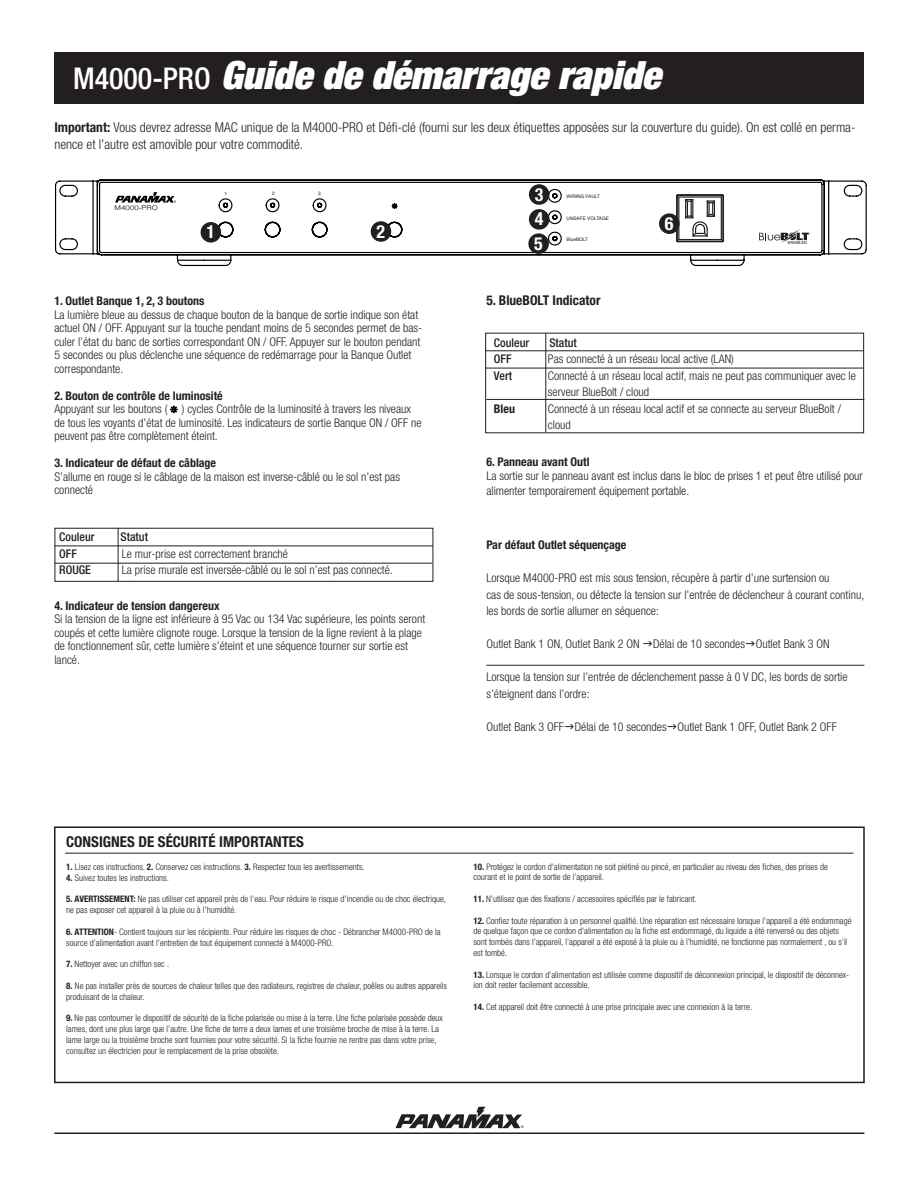
<style>
.page{position:relative;width:918px;height:1188px;background:#fff}
.page>*{position:absolute;margin:0;border:0;box-sizing:border-box;transform-origin:0 0}
.t1{font:italic 900 expanded 39px "Helvetica Neue";color:#fff}
.t2{font:700 condensed 18px/24.6px "Helvetica Neue";color:#fff;text-align:justify}
.t3{font:700 condensed 15px "Helvetica Neue";color:#231f20}
.t4{font:300 condensed 13.5px/16.2px "Helvetica Neue";color:#231f20}
.t5{font:700 condensed 13.5px "Helvetica Neue";color:#231f20}
.t6{font:300 condensed 12px/13.5px "Helvetica Neue";color:#231f20}
.t7{font:700 condensed 12px "Helvetica Neue";color:#231f20}
.t8{font:500 condensed 12px "Helvetica Neue";color:#231f20}
.t9{font:300 condensed 9px/10.8px "Helvetica Neue";color:#231f20}
.t10{font:300 6.6px "Helvetica";letter-spacing:.01em;color:#000;scale:1.2 1}
.t11{font:6.45px "Helvetica";color:#201d1e}
.t12{font:4.8px "Helvetica";color:#201d1e}
.t13{font:4.2px "Helvetica";color:#201d1e}
.s1{font-weight:500;font-style:normal;font-stretch:condensed;font-size:30px}
.s2{font-weight:700}
</style>
<div class="page">
<div style="left:54px;top:52px;width:810px;height:52px;background:#231f20"></div>
<svg style="left:395px;top:1107px;width:129px;height:21px"></svg>
<hr style="left:54px;top:1132px;width:810px;height:2px;background:#231f20">
<svg style="left:55px;top:179px;width:812px;height:88px"></svg>
<svg style="left:675px;top:193px;width:50px;height:50px"></svg>
<svg style="left:115px;top:192px;width:61px;height:11px"></svg>
<svg style="left:392px;top:203px;width:5px;height:6px"></svg>
<svg style="left:759px;top:229px;width:52px;height:14px"></svg>
<div style="left:201px;top:222px;width:20px;height:21px;background:#231f20;border-radius:50%"></div>
<div style="left:371px;top:221px;width:20px;height:21px;background:#231f20;border-radius:50%"></div>
<div style="left:529px;top:184px;width:20px;height:21px;background:#231f20;border-radius:50%"></div>
<div style="left:529px;top:209px;width:20px;height:21px;background:#231f20;border-radius:50%"></div>
<div style="left:528px;top:233px;width:21px;height:21px;background:#231f20;border-radius:50%"></div>
<div style="left:659px;top:213px;width:21px;height:21px;background:#231f20;border-radius:50%"></div>
<div style="left:55px;top:528px;width:378px;height:54px;border:1px solid #231f20"></div>
<hr style="left:54px;top:546px;width:379px;height:1px;background:#231f20">
<hr style="left:54px;top:563px;width:378px;height:1px;background:#231f20">
<hr style="left:118px;top:528px;width:1px;height:53px;background:#231f20">
<hr style="left:485px;top:350px;width:379px;height:1px;background:#231f20">
<hr style="left:485px;top:368px;width:378px;height:1px;background:#231f20">
<hr style="left:545px;top:333px;width:1px;height:99px;background:#231f20">
<hr style="left:486px;top:399px;width:378px;height:1px;background:#231f20">
<hr style="left:486px;top:665px;width:378px;height:1px;background:#231f20">
<div style="left:54px;top:826px;width:811px;height:257px;border:2px solid #231f20"></div>
<hr style="left:65px;top:853px;width:789px;height:1px;background:#231f20">
<svg style="left:170px;top:405px;width:8px;height:9px"></svg>
<h1 class="t1" style="left:73px;top:50px;width:589px"><span class="s1">M4000-PRO</span> Guide de démarrage rapide</h1>
<h3 class="t4" style="left:54px;top:119px;width:803px"><span class="s2">Important:</span> Vous devrez adresse MAC unique de la M4000-PRO et Défi-clé (fourni sur les deux étiquettes apposées sur la couverture du guide). On est collé en perma&shy;nence et l’autre est amovible pour votre commodité.</h3>
<p class="t10" style="left:115px;top:204px;width:38px">M4000-PRO</p>
<p class="t12" style="left:224px;top:190px;width:4px">1</p>
<p class="t12" style="left:272px;top:190px;width:4px">2</p>
<p class="t12" style="left:318px;top:190px;width:4px">3</p>
<h2 class="t2" style="left:206px;top:220px;width:10px">1</h2>
<h2 class="t2" style="left:376px;top:219px;width:10px">2</h2>
<h3 class="t7" style="left:54px;top:294px;width:152px">1. Outlet Banque 1, 2, 3 boutons</h3>
<p class="t6" style="left:54px;top:307px;width:369px">La lumière bleue au dessus de chaque bouton de la banque de sortie indique son état actuel ON / OFF. Appuyant sur la touche pendant moins de 5 secondes permet de bas&shy;culer l’état du banc de sorties correspondant ON / OFF. Appuyer sur le bouton pendant 5 secondes ou plus déclenche une séquence de redémarrage pour la Banque Outlet correspondante.</p>
<h3 class="t7" style="left:54px;top:388px;width:170px">2. Bouton de contrôle de luminosité</h3>
<h3 class="t6" style="left:54px;top:402px;width:369px">Appuyant sur les boutons ( ) cycles Contrôle de la luminosité à travers les niveaux de tous les voyants d’état de luminosité. Les indicateurs de sortie Banque ON / OFF ne peuvent pas être complètement éteint.</h3>
<h3 class="t7" style="left:54px;top:456px;width:163px">3. Indicateur de défaut de câblage</h3>
<h3 class="t6" style="left:54px;top:469px;width:347px">S’allume en rouge si le câblage de la maison est inverse-câblé ou le sol n’est pas connecté</h3>
<p class="t11" style="left:71px;top:388px;width:5px">3</p>
<h3 class="t8" style="left:59px;top:530px;width:37px">Couleur</h3>
<h3 class="t8" style="left:120px;top:530px;width:29px">Statut</h3>
<h3 class="t8" style="left:59px;top:546px;width:19px">OFF</h3>
<h3 class="t6" style="left:122px;top:546px;width:168px">Le mur-prise est correctement branché</h3>
<h3 class="t8" style="left:59px;top:563px;width:33px">ROUGE</h3>
<h3 class="t6" style="left:122px;top:563px;width:272px">La prise murale est inversée-câblé ou le sol n’est pas connecté.</h3>
<h3 class="t7" style="left:54px;top:598px;width:167px">4. Indicateur de tension dangereux</h3>
<p class="t6" style="left:54px;top:612px;width:372px">Si la tension de la ligne est inférieure à 95 Vac ou 134 Vac supérieure, les points seront coupés et cette lumière clignote rouge. Lorsque la tension de la ligne revient à la plage de fonctionnement sûr, cette lumière s’éteint et une séquence tourner sur sortie est lancé.</p>
<h2 class="t2" style="left:534px;top:182px;width:11px">3<br>4<br>5</h2>
<p class="t12" style="left:567px;top:193px;width:35px">WIRING FAULT</p>
<p class="t12" style="left:567px;top:214px;width:44px">UNSAFE VOLTAGE</p>
<p class="t12" style="left:567px;top:236px;width:23px">BlueBOLT</p>
<h3 class="t5" style="left:486px;top:292px;width:116px">5. BlueBOLT Indicator</h3>
<h2 class="t2" style="left:665px;top:211px;width:10px">6</h2>
<p class="t13" style="left:788px;top:240px;width:21px">ENABLED</p>
<h3 class="t8" style="left:494px;top:335px;width:37px">Couleur</h3>
<h3 class="t8" style="left:549px;top:335px;width:29px">Statut</h3>
<h3 class="t8" style="left:494px;top:352px;width:19px">OFF</h3>
<h3 class="t6" style="left:548px;top:352px;width:187px">Pas connecté à un réseau local active (LAN)</h3>
<h3 class="t8" style="left:494px;top:368px;width:20px">Vert</h3>
<h3 class="t6" style="left:548px;top:367px;width:309px;line-height:16.5px">Connecté à un réseau local actif, mais ne peut pas communiquer avec le serveur BlueBolt / cloud</h3>
<h3 class="t7" style="left:494px;top:401px;width:23px">Bleu</h3>
<h3 class="t6" style="left:548px;top:400px;width:295px;line-height:16.5px">Connecté à un réseau local actif et se connecte au serveur BlueBolt / cloud</h3>
<h3 class="t7" style="left:486px;top:454px;width:105px">6. Panneau avant Outl</h3>
<h3 class="t6" style="left:486px;top:469px;width:378px;line-height:14.4px">La sortie sur le panneau avant est inclus dans le bloc de prises 1 et peut être utilisé pour alimenter temporairement équipement portable.</h3>
<h3 class="t7" style="left:486px;top:538px;width:142px">Par défaut Outlet séquençage</h3>
<h3 class="t6" style="left:486px;top:570px;width:379px;line-height:16.5px">Lorsque M4000-PRO est mis sous tension, récupère à partir d’une surtension ou<br>cas de sous-tension, ou détecte la tension sur l’entrée de déclencheur à courant continu, les bords de sortie allumer en séquence:</h3>
<h3 class="t6" style="left:486px;top:637px;width:345px">Outlet Bank 1 ON, Outlet Bank 2 ON Délai de 10 secondes Outlet Bank 3 ON</h3>
<h3 class="t6" style="left:486px;top:669px;width:363px;line-height:16.5px">Lorsque la tension sur l’entrée de déclenchement passe à 0 V DC, les bords de sortie s’éteignent dans l’ordre:</h3>
<h3 class="t6" style="left:486px;top:720px;width:352px">Outlet Bank 3 OFF Délai de 10 secondes Outlet Bank 1 OFF, Outlet Bank 2 OFF</h3>
<h3 class="t3" style="left:66px;top:832px;width:239px">CONSIGNES DE SÉCURITÉ IMPORTANTES</h3>
<p class="t9" style="left:66px;top:861px;width:300px"><span class="s2">1.</span> Lisez ces instructions. <span class="s2">2.</span> Conservez ces instructions. <span class="s2">3.</span> Respectez tous les avertissements.</p>
<p class="t9" style="left:66px;top:872px;width:104px"><span class="s2">4.</span> Suivez toutes les instructions.</p>
<p class="t9" style="left:66px;top:894px;width:381px"><span class="s2">5. AVERTISSEMENT:</span> Ne pas utiliser cet appareil près de l’eau. Pour réduire le risque d’incendie ou de choc électrique, ne pas exposer cet appareil à la pluie ou à l’humidité.</p>
<p class="t9" style="left:66px;top:926px;width:376px"><span class="s2">6. ATTENTION</span>- Contient toujours sur les récipients. Pour réduire les risques de choc - Débrancher M4000-PRO de la source d’alimentation avant l’entretien de tout équipement connecté à M4000-PRO.</p>
<p class="t9" style="left:66px;top:959px;width:105px"><span class="s2">7.</span> Nettoyer avec un chiffon sec .</p>
<p class="t9" style="left:66px;top:980px;width:382px"><span class="s2">8.</span> Ne pas installer près de sources de chaleur telles que des radiateurs, registres de chaleur, poêles ou autres appareils produisant de la chaleur.</p>
<p class="t9" style="left:66px;top:1013px;width:378px"><span class="s2">9.</span> Ne pas contourner le dispositif de sécurité de la fiche polarisée ou mise à la terre. Une fiche polarisée possède deux lames, dont une plus large que l’autre. Une fiche de terre a deux lames et une troisième broche de mise à la terre. La lame large ou la troisième broche sont fournies pour votre sécurité. Si la fiche fournie ne rentre pas dans votre prise, consultez un électricien pour le remplacement de la prise obsolète.</p>
<p class="t9" style="left:473px;top:861px;width:356px"><span class="s2">10.</span> Protégez le cordon d’alimentation ne soit piétiné ou pincé, en particulier au niveau des fiches, des prises de courant et le point de sortie de l’appareil.</p>
<p class="t9" style="left:473px;top:893px;width:225px"><span class="s2">11.</span> N’utilisez que des fixations / accessoires spécifiés par le fabricant.</p>
<p class="t9" style="left:473px;top:915px;width:380px"><span class="s2">12.</span> Confiez toute réparation à un personnel qualifié. Une réparation est nécessaire lorsque l’appareil a été endommagé de quelque façon que ce cordon d’alimentation ou la fiche est endommagé, du liquide a été renversé ou des objets sont tombés dans l’appareil, l’appareil a été exposé à la pluie ou à l’humidité, ne fonctionne pas normalement , ou s’il est tombé.</p>
<p class="t9" style="left:473px;top:969px;width:377px"><span class="s2">13.</span> Lorsque le cordon d’alimentation est utilisée comme dispositif de déconnexion principal, le dispositif de déconnex&shy;ion doit rester facilement accessible.</p>
<p class="t9" style="left:473px;top:1001px;width:280px"><span class="s2">14.</span> Cet appareil doit être connecté à une prise principale avec une connexion à la terre.</p>
</div>
